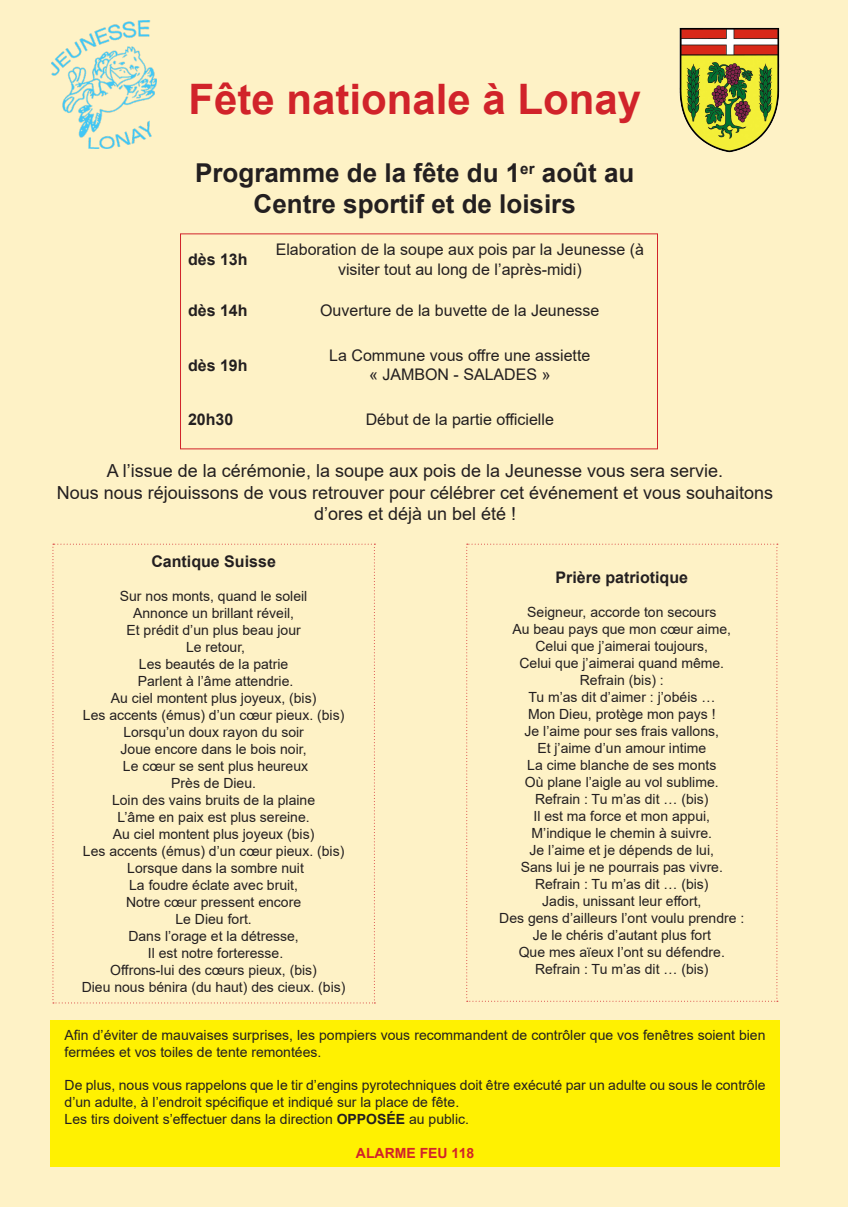
<style>
.page{position:relative;width:859px;height:1208px;background:#fff}
.page>*{position:absolute;margin:0;border:0;box-sizing:border-box;transform-origin:0 0}
.titre{font:700 42px "Arial";color:#d1232a}
.titre-2{font:700 26px "Arial";color:#231f20}
.texte_centré{font:18px/21.6px "Arial";color:#231f20;text-align:center}
.texte_2{font:16px/19.2px "Arial";color:#231f20;text-align:center}
.texte_centré-2{font:700 16px "Arial";color:#231f20}
.texte_2-2{font:700 16px "Arial";color:#231f20}
.texte_centré-3{font:14px "Arial";color:#231f20}
.texte_1{font:14px/16.8px "Arial";color:#231f20}
.texte_1-2{font:700 14px "Arial";color:#d1232a}
.s1{font-weight:700}
</style>
<div class="page">
<div style="left:0;top:0;width:848px;height:1206px;background:#fef2c6"></div>
<img style="left:679px;top:27px;width:101px;height:126px">
<img style="left:51px;top:20px;width:106px;height:129px">
<svg style="left:52px;top:543px;width:323px;height:460px"></svg>
<div style="left:50px;top:1020px;width:730px;height:147px;background:#fff101"></div>
<svg style="left:466px;top:543px;width:312px;height:458px"></svg>
<div style="left:180px;top:233px;width:478px;height:216px;border:1px solid #d1232a"></div>
<p class="titre" style="left:188px;top:70px;width:454px">Fête nationale à Lonay</p>
<p class="titre-2" style="left:195px;top:155px;width:441px">Programme de la fête du 1<sup>er</sup> août au</p>
<p class="titre-2" style="left:254px;top:186px;width:324px">Centre sportif et de loisirs</p>
<p class="texte_2-2" style="left:188px;top:248px;width:61px">dès 13h</p>
<p class="texte_2" style="left:276px;top:240px;width:370px">Elaboration de la soupe aux pois par la Jeunesse (à visiter tout au long de l’après-midi)</p>
<p class="texte_2-2" style="left:188px;top:299px;width:61px">dès 14h</p>
<p class="texte_2" style="left:320px;top:301px;width:281px">Ouverture de la buvette de la Jeunesse</p>
<p class="texte_2-2" style="left:188px;top:354px;width:61px">dès 19h</p>
<p class="texte_2" style="left:329px;top:346px;width:263px">La Commune vous offre une assiette</p>
<p class="texte_2" style="left:369px;top:365px;width:183px">« JAMBON - SALADES »</p>
<p class="texte_2-2" style="left:188px;top:408px;width:47px">20h30</p>
<p class="texte_2" style="left:366px;top:409px;width:190px">Début de la partie officielle</p>
<p class="texte_centré" style="left:107px;top:460px;width:618px">A l’issue de la cérémonie, la soupe aux pois de la Jeunesse vous sera servie.</p>
<p class="texte_centré" style="left:57px;top:481px;width:718px">Nous nous réjouissons de vous retrouver pour célébrer cet événement et vous souhaitons d’ores et déjà un bel été !</p>
<p class="texte_centré-2" style="left:151px;top:550px;width:126px">Cantique Suisse</p>
<p class="texte_centré-3" style="left:120px;top:586px;width:189px">Sur nos monts, quand le soleil</p>
<p class="texte_centré-3" style="left:133px;top:603px;width:163px">Annonce un brillant réveil,</p>
<p class="texte_centré-3" style="left:126px;top:620px;width:176px">Et prédit d’un plus beau jour</p>
<p class="texte_centré-3" style="left:186px;top:637px;width:61px">Le retour,</p>
<p class="texte_centré-3" style="left:139px;top:654px;width:151px">Les beautés de la patrie</p>
<p class="texte_centré-3" style="left:138px;top:671px;width:157px">Parlent à l’âme attendrie.</p>
<p class="texte_centré-3" style="left:111px;top:688px;width:207px">Au ciel montent plus joyeux, (bis)</p>
<p class="texte_centré-3" style="left:83px;top:705px;width:263px">Les accents (émus) d’un cœur pieux. (bis)</p>
<p class="texte_centré-3" style="left:123px;top:722px;width:182px">Lorsqu’un doux rayon du soir</p>
<p class="texte_centré-3" style="left:121px;top:739px;width:188px">Joue encore dans le bois noir,</p>
<p class="texte_centré-3" style="left:123px;top:756px;width:187px">Le cœur se sent plus heureux</p>
<p class="texte_centré-3" style="left:171px;top:773px;width:86px">Près de Dieu.</p>
<p class="texte_centré-3" style="left:112px;top:790px;width:205px">Loin des vains bruits de la plaine</p>
<p class="texte_centré-3" style="left:118px;top:807px;width:194px">L’âme en paix est plus sereine.</p>
<p class="texte_centré-3" style="left:113px;top:824px;width:203px">Au ciel montent plus joyeux (bis)</p>
<p class="texte_centré-3" style="left:83px;top:841px;width:263px">Les accents (émus) d’un cœur pieux. (bis)</p>
<p class="texte_centré-3" style="left:127px;top:858px;width:178px">Lorsque dans la sombre nuit</p>
<p class="texte_centré-3" style="left:129px;top:875px;width:170px">La foudre éclate avec bruit,</p>
<p class="texte_centré-3" style="left:126px;top:892px;width:177px">Notre cœur pressent encore</p>
<p class="texte_centré-3" style="left:176px;top:909px;width:78px">Le Dieu fort.</p>
<p class="texte_centré-3" style="left:128px;top:926px;width:172px">Dans l’orage et la détresse,</p>
<p class="texte_centré-3" style="left:148px;top:943px;width:137px">Il est notre forteresse.</p>
<p class="texte_centré-3" style="left:110px;top:960px;width:208px">Offrons-lui des cœurs pieux, (bis)</p>
<p class="texte_centré-3" style="left:82px;top:977px;width:265px">Dieu nous bénira (du haut) des cieux. (bis)</p>
<p class="texte_1" style="left:65px;top:1026px;width:702px">Afin d’éviter de mauvaises surprises, les pompiers vous recommandent de contrôler que vos fenêtres soient bien fermées et vos toiles de tente remontées.</p>
<p class="texte_1" style="left:65px;top:1077px;width:702px">De plus, nous vous rappelons que le tir d’engins pyrotechniques doit être exécuté par un adulte ou sous le contrôle d’un adulte, à l’endroit spécifique et indiqué sur la place de fête.</p>
<p class="texte_1" style="left:65px;top:1110px;width:406px">Les tirs doivent s’effectuer dans la direction <span class="s1">OPPOSÉE</span> au public.</p>
<p class="texte_1-2" style="left:356px;top:1142px;width:120px">ALARME FEU 118</p>
<p class="texte_centré-2" style="left:556px;top:566px;width:134px">Prière patriotique</p>
<p class="texte_centré-3" style="left:527px;top:602px;width:191px">Seigneur, accorde ton secours</p>
<p class="texte_centré-3" style="left:512px;top:619px;width:220px">Au beau pays que mon cœur aime,</p>
<p class="texte_centré-3" style="left:535px;top:636px;width:174px">Celui que j’aimerai toujours,</p>
<p class="texte_centré-3" style="left:519px;top:653px;width:206px">Celui que j’aimerai quand même.</p>
<p class="texte_centré-3" style="left:580px;top:670px;width:86px">Refrain (bis) :</p>
<p class="texte_centré-3" style="left:528px;top:687px;width:188px">Tu m’as dit d’aimer : j’obéis …</p>
<p class="texte_centré-3" style="left:528px;top:704px;width:189px">Mon Dieu, protège mon pays !</p>
<p class="texte_centré-3" style="left:525px;top:721px;width:196px">Je l’aime pour ses frais vallons,</p>
<p class="texte_centré-3" style="left:537px;top:738px;width:170px">Et j’aime d’un amour intime</p>
<p class="texte_centré-3" style="left:527px;top:755px;width:191px">La cime blanche de ses monts</p>
<p class="texte_centré-3" style="left:525px;top:772px;width:195px">Où plane l’aigle au vol sublime.</p>
<p class="texte_centré-3" style="left:535px;top:789px;width:175px">Refrain : Tu m’as dit … (bis)</p>
<p class="texte_centré-3" style="left:533px;top:806px;width:178px">Il est ma force et mon appui,</p>
<p class="texte_centré-3" style="left:532px;top:823px;width:182px">M’indique le chemin à suivre.</p>
<p class="texte_centré-3" style="left:530px;top:840px;width:186px">Je l’aime et je dépends de lui,</p>
<p class="texte_centré-3" style="left:521px;top:857px;width:204px">Sans lui je ne pourrais pas vivre.</p>
<p class="texte_centré-3" style="left:535px;top:874px;width:175px">Refrain : Tu m’as dit … (bis)</p>
<p class="texte_centré-3" style="left:542px;top:891px;width:161px">Jadis, unissant leur effort,</p>
<p class="texte_centré-3" style="left:499px;top:908px;width:247px">Des gens d’ailleurs l’ont voulu prendre :</p>
<p class="texte_centré-3" style="left:533px;top:925px;width:180px">Je le chéris d’autant plus fort</p>
<p class="texte_centré-3" style="left:519px;top:942px;width:208px">Que mes aïeux l’ont su défendre.</p>
<p class="texte_centré-3" style="left:535px;top:959px;width:175px">Refrain : Tu m’as dit … (bis)</p>
</div>
